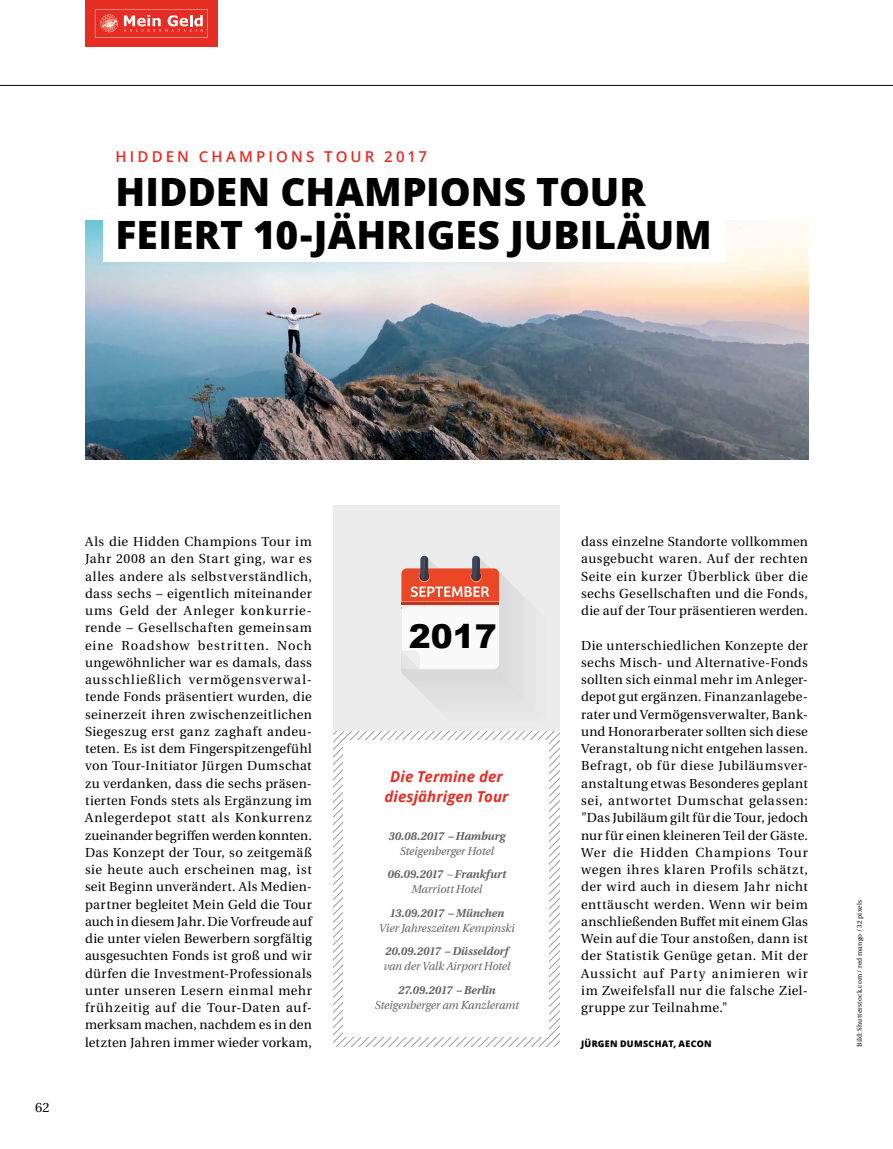
<style>
.page{position:relative;width:893px;height:1149px;background:#fff}
.page>*{position:absolute;margin:0;border:0;box-sizing:border-box;transform-origin:0 0}
.t1{font:800 39px "Open Sans";color:#000}
.t2{font:900 32.85px "Arial";color:#000}
.t3{font:italic 700 15px/19.5px "Open Sans";letter-spacing:.005em;color:#e62d24;text-align:center}
.t4{font:600 15px "Open Sans";letter-spacing:.205em;color:#e62d24}
.t5{font:13.5px "Heuristica";color:#000}
.t6{font:13.05px/17.2px "Heuristica";letter-spacing:.02em;color:#000;text-align:justify}
.t7{font:italic 11.4px/23.5px "Heuristica";letter-spacing:-.01em;color:#626261;text-align:center}
.t8{font:italic 700 11.4px "Heuristica";letter-spacing:-.005em;color:#626261}
.t9{font:800 9px "Open Sans";letter-spacing:.035em;color:#000}
.t10{font:6.75px "Heuristica";letter-spacing:.025em;color:#000}
.s1{font-weight:700}
</style>
<div class="page">
<div style="left:85px;top:0;width:132px;height:47px;background:#e62d24"></div>
<svg style="left:95px;top:9px;width:112px;height:28px"></svg>
<hr style="left:0;top:85px;width:893px;height:1px;background:#000">
<div style="left:333px;top:505px;width:227px;height:227px;background:#ececec"></div>
<svg style="left:333px;top:555px;width:227px;height:491px"></svg>
<div style="left:343px;top:740px;width:206px;height:296px;background:#fff"></div>
<img style="left:85px;top:220px;width:723px;height:239px">
<div style="left:103px;top:206px;width:622px;height:56px;background:#fff"></div>
<p class="t4" style="left:116px;top:146px;width:313px">HIDDEN CHAMPIONS TOUR 2017</p>
<h1 class="t1" style="left:116px;top:162px;width:532px">HIDDEN CHAMPIONS TOUR</h1>
<h1 class="t1" style="left:116px;top:205px;width:598px">FEIERT 10-JÄHRIGES JUBILÄUM</h1>
<p class="t5" style="left:35px;top:1096px;width:16px">62</p>
<p class="t6" style="left:85px;top:533px;width:228px">Als die Hidden Champions Tour im Jahr 2008 an den Start ging, war es alles andere als selbstverständlich, dass sechs – eigentlich miteinander ums Geld der Anleger konkurrie&shy;rende – Gesellschaften gemeinsam eine Roadshow bestritten. Noch ungewöhnlicher war es damals, dass ausschließlich vermögensverwal&shy;tende Fonds präsentiert wurden, die seinerzeit ihren zwischenzeitlichen Siegeszug erst ganz zaghaft andeu&shy;teten. Es ist dem Fingerspitzengefühl von Tour-Initiator Jürgen Dumschat zu verdanken, dass die sechs präsen&shy;tierten Fonds stets als Ergänzung im Anlegerdepot statt als Konkurrenz zueinander begriffen werden konnten.<br>Das Konzept der Tour, so zeitgemäß sie heute auch erscheinen mag, ist seit Beginn unverändert. Als Medien&shy;partner begleitet Mein Geld die Tour auch in diesem Jahr. Die Vorfreude auf die unter vielen Bewerbern sorgfältig ausgesuchten Fonds ist groß und wir dürfen die Investment-Professionals unter unseren Lesern einmal mehr frühzeitig auf die Tour-Daten auf&shy;merksam machen, nachdem es in den letzten Jahren immer wieder vorkam,</p>
<p class="t6" style="left:581px;top:533px;width:228px">dass einzelne Standorte vollkommen ausgebucht waren. Auf der rechten Seite ein kurzer Überblick über die sechs Gesellschaften und die Fonds, die auf der Tour präsentieren werden.</p>
<h2 class="t2" style="left:409px;top:611px;width:89px">2017</h2>
<p class="t6" style="left:581px;top:636px;width:228px">Die unterschiedlichen Konzepte der sechs Misch- und Alternative-Fonds sollten sich einmal mehr im Anleger&shy;depot gut ergänzen. Finanzanlagebe&shy;rater und Vermögensverwalter, Bank&shy;und Honorarberater sollten sich diese Veranstaltung nicht entgehen lassen.<br>Befragt, ob für diese Jubiläumsver&shy;anstaltung etwas Besonderes geplant sei, antwortet Dumschat gelassen: "Das Jubiläum gilt für die Tour, jedoch nur für einen kleineren Teil der Gäste.<br>Wer die Hidden Champions Tour wegen ihres klaren Profils schätzt, der wird auch in diesem Jahr nicht enttäuscht werden. Wenn wir beim anschließenden Buffet mit einem Glas Wein auf die Tour anstoßen, dann ist der Statistik Genüge getan. Mit der Aussicht auf Party animieren wir im Zweifelsfall nur die falsche Ziel&shy;gruppe zur Teilnahme."</p>
<p class="t9" style="left:581px;top:1036px;width:132px">JÜRGEN DUMSCHAT, AECON</p>
<p class="t3" style="left:384px;top:766px;width:126px">Die Termine der diesjährigen Tour</p>
<p class="t8" style="left:388px;top:826px;width:118px">30.08.2017 – Hamburg</p>
<p class="t7" style="left:387px;top:838px;width:120px">Steigenberger Hotel<br><span class="s1">06.09.2017</span> – <span class="s1">Frankfurt</span></p>
<p class="t7" style="left:411px;top:876px;width:72px">Marriott Hotel</p>
<p class="t8" style="left:389px;top:903px;width:116px">13.09.2017 – München</p>
<p class="t7" style="left:378px;top:915px;width:138px">Vier Jahreszeiten Kempinski</p>
<p class="t8" style="left:385px;top:941px;width:125px">20.09.2017 – Düsseldorf</p>
<p class="t7" style="left:383px;top:953px;width:128px">van der Valk Airport Hotel</p>
<p class="t8" style="left:398px;top:980px;width:99px">27.09.2017 – Berlin</p>
<p class="t7" style="left:374px;top:992px;width:146px">Steigenberger am Kanzleramt</p>
<p class="t10" style="left:854px;top:1046px;width:148px;rotate:-90deg">Bild: Shutterstock.com / red mango / 32 pixels</p>
</div>
